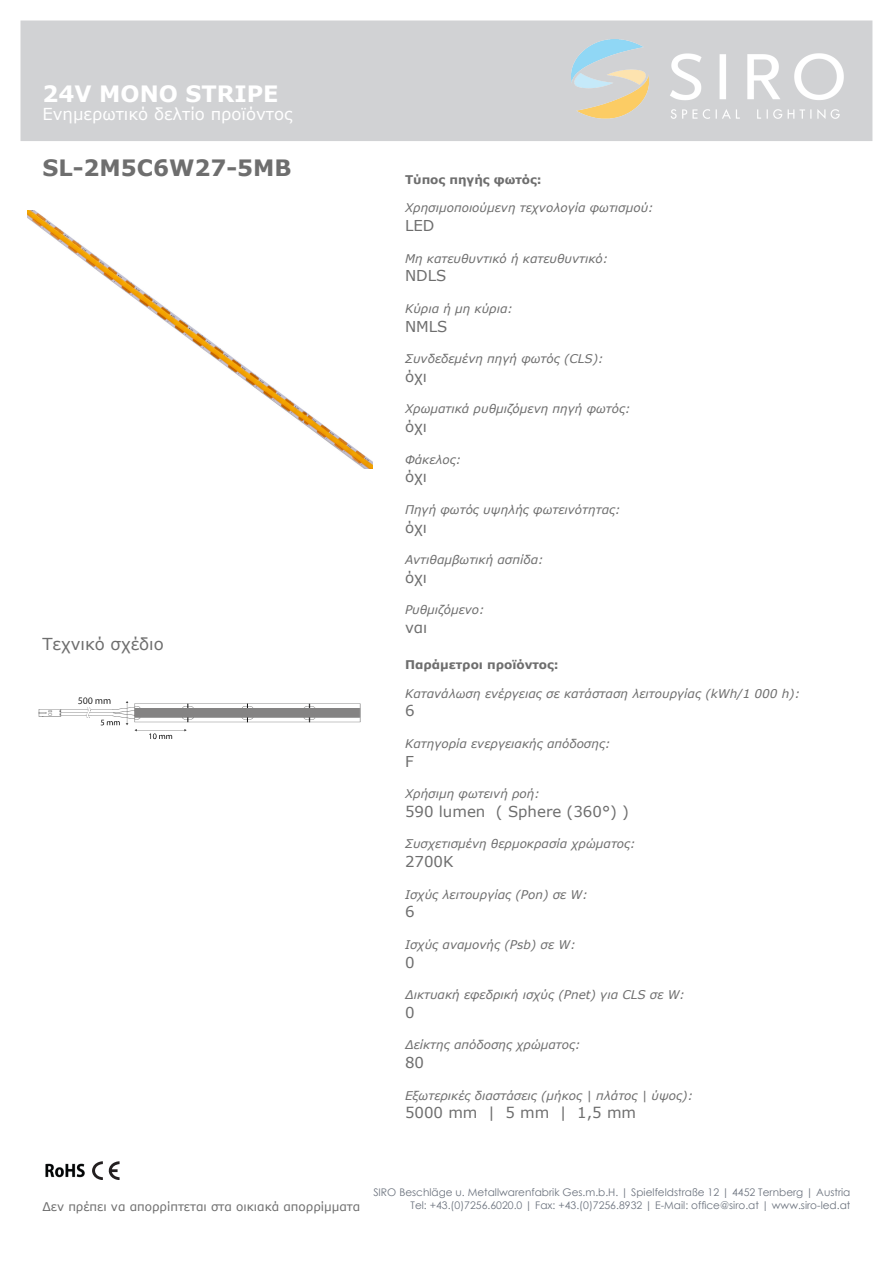
<style>
.page{position:relative;width:893px;height:1263px;background:#fff}
.page>*{position:absolute;margin:0;border:0;box-sizing:border-box;transform-origin:0 0}
.t1{font:700 22.5px "Verdana";color:#6e6e6e}
.t2{font:700 22.5px "Verdana";color:#fff}
.t3{font:16.5px "Verdana";color:#fff}
.t4{font:16.5px "Verdana";color:#6e6e6e}
.t5{font:15px "Verdana";color:#6e6e6e}
.t6{font:italic 12px "Verdana";color:#6e6e6e}
.t7{font:12px "Verdana";color:#6e6e6e}
.t8{font:700 12px "Verdana";color:#6e6e6e}
.t9{font:10.5px/12.6px "Century Gothic";color:#6d747f;text-align:right}
</style>
<div class="page">
<div style="left:21px;top:21px;width:851px;height:120px;background:#d1d2d4"></div>
<img style="left:571px;top:40px;width:272px;height:78px">
<img style="left:45px;top:1163px;width:40px;height:15px">
<svg style="left:92px;top:1161px;width:27px;height:19px"></svg>
<img style="left:27px;top:210px;width:345px;height:259px">
<img style="left:38px;top:697px;width:323px;height:43px">
<h1 class="t2" style="left:42px;top:80px;width:238px">24V MONO STRIPE</h1>
<h2 class="t3" style="left:42px;top:104px;width:251px">Ενημερωτικό δελτίο προϊόντος</h2>
<h1 class="t1" style="left:42px;top:154px;width:251px">SL-2M5C6W27-5MB</h1>
<h2 class="t4" style="left:42px;top:633px;width:123px">Τεχνικό σχέδιο</h2>
<p class="t8" style="left:405px;top:172px;width:138px">Τύπος πηγής φωτός:</p>
<p class="t6" style="left:405px;top:200px;width:250px">Χρησιμοποιούμενη τεχνολογία φωτισμού:</p>
<p class="t5" style="left:405px;top:216px;width:31px">LED</p>
<p class="t6" style="left:405px;top:250px;width:205px">Μη κατευθυντικό ή κατευθυντικό:</p>
<p class="t5" style="left:405px;top:266px;width:43px">NDLS</p>
<p class="t6" style="left:405px;top:301px;width:109px">Κύρια ή μη κύρια:</p>
<p class="t5" style="left:405px;top:316px;width:44px">NMLS</p>
<p class="t6" style="left:405px;top:351px;width:200px">Συνδεδεμένη πηγή φωτός (CLS):</p>
<p class="t5" style="left:405px;top:367px;width:24px">όχι</p>
<p class="t6" style="left:405px;top:401px;width:227px">Χρωματικά ρυθμιζόμενη πηγή φωτός:</p>
<p class="t5" style="left:405px;top:417px;width:24px">όχι</p>
<p class="t6" style="left:405px;top:451px;width:58px">Φάκελος:</p>
<p class="t5" style="left:405px;top:467px;width:24px">όχι</p>
<p class="t6" style="left:405px;top:502px;width:217px">Πηγή φωτός υψηλής φωτεινότητας:</p>
<p class="t5" style="left:405px;top:517px;width:24px">όχι</p>
<p class="t6" style="left:405px;top:552px;width:140px">Αντιθαμβωτική ασπίδα:</p>
<p class="t5" style="left:405px;top:568px;width:24px">όχι</p>
<p class="t6" style="left:405px;top:602px;width:81px">Ρυθμιζόμενο:</p>
<p class="t5" style="left:405px;top:618px;width:24px">ναι</p>
<p class="t8" style="left:405px;top:657px;width:155px">Παράμετροι προϊόντος:</p>
<p class="t6" style="left:405px;top:685px;width:397px">Κατανάλωση ενέργειας σε κατάσταση λειτουργίας (kWh/1 000 h):</p>
<p class="t5" style="left:405px;top:701px;width:11px">6</p>
<p class="t6" style="left:405px;top:736px;width:207px">Κατηγορία ενεργειακής απόδοσης:</p>
<p class="t5" style="left:405px;top:751px;width:10px">F</p>
<p class="t6" style="left:405px;top:786px;width:136px">Χρήσιμη φωτεινή ροή:</p>
<p class="t5" style="left:405px;top:802px;width:225px">590 lumen ( Sphere (360°) )</p>
<p class="t6" style="left:405px;top:836px;width:232px">Συσχετισμένη θερμοκρασία χρώματος:</p>
<p class="t5" style="left:405px;top:852px;width:50px">2700K</p>
<p class="t6" style="left:405px;top:886px;width:184px">Ισχύς λειτουργίας (Pon) σε W:</p>
<p class="t5" style="left:405px;top:902px;width:11px">6</p>
<p class="t6" style="left:405px;top:937px;width:172px">Ισχύς αναμονής (Psb) σε W:</p>
<p class="t5" style="left:405px;top:952px;width:11px">0</p>
<p class="t6" style="left:405px;top:987px;width:282px">Δικτυακή εφεδρική ισχύς (Pnet) για CLS σε W:</p>
<p class="t5" style="left:405px;top:1003px;width:11px">0</p>
<p class="t6" style="left:405px;top:1037px;width:177px">Δείκτης απόδοσης χρώματος:</p>
<p class="t5" style="left:405px;top:1053px;width:21px">80</p>
<p class="t6" style="left:405px;top:1087px;width:290px">Εξωτερικές διαστάσεις (μήκος | πλάτος | ύψος):</p>
<p class="t5" style="left:405px;top:1103px;width:233px">5000 mm | 5 mm | 1,5 mm</p>
<p class="t7" style="left:42px;top:1198px;width:319px">Δεν πρέπει να απορρίπτεται στα οικιακά απορρίμματα</p>
<p class="t9" style="left:373px;top:1186px;width:479px">SIRO Beschläge u. Metallwarenfabrik Ges.m.b.H. | Spielfeldstraße 12 | 4452 Ternberg | Austria<br>Tel: +43.(0)7256.6020.0 | Fax: +43.(0)7256.8932 | E-Mail: office@siro.at | www.siro-led.at</p>
</div>
